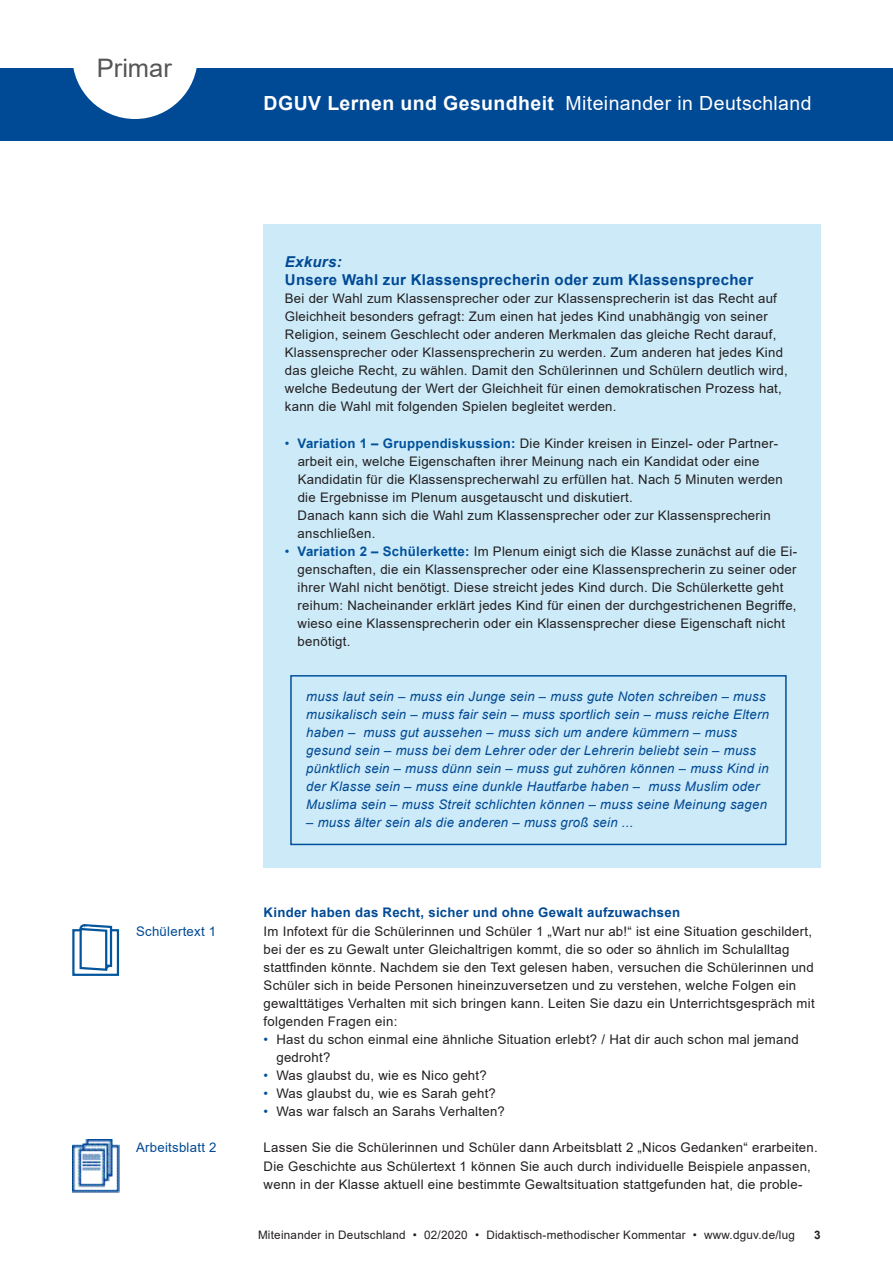
<style>
.page{position:relative;width:893px;height:1263px;background:#fff}
.page>*{position:absolute;margin:0;border:0;box-sizing:border-box;transform-origin:0 0}
.t1{font:25.5px "Arial";color:#555}
.t2{font:19.5px "Arial";letter-spacing:.02em;color:#fff}
.Zwischenüberschrift{font:700 15px/18px "Arial";letter-spacing:.02em;color:#004994}
.Fliesstext{font:13.2px/18px "Arial";letter-spacing:.02em;color:#231f20}
.Fliesstext-2{font:italic 13.2px/18px "Arial";letter-spacing:.02em;color:#004994}
.Fliesstext_Aufzaehlu{font:13.2px/18px "Arial";letter-spacing:.02em;color:#231f20}
.Zwischenüberschrift-2{font:700 13.2px "Arial";letter-spacing:.02em;color:#004994}
.hinweis_links{font:13.2px "Arial";letter-spacing:.02em;color:#004994}
.t3{font:11.7px "Arial";letter-spacing:.02em;color:#231f20}
.t4{font:700 11.7px "Arial";color:#231f20}
.s1{font-weight:700}
.s2{font-style:italic}
.s3{color:#01519b}
.s4{font-weight:700;color:#01519b}
</style>
<div class="page">
<div style="left:0;top:68px;width:893px;height:72px;background:#004994"></div>
<svg style="left:73px;top:68px;width:124px;height:51px"></svg>
<div style="left:264px;top:224px;width:557px;height:643px;background:#cceaf8"></div>
<div style="left:72px;top:929px;width:47px;height:47px;border:2px solid #01559c"></div>
<svg style="left:78px;top:924px;width:36px;height:47px"></svg>
<div style="left:290px;top:675px;width:497px;height:170px;border:2px solid #01519b"></div>
<img style="left:72px;top:1140px;width:47px;height:53px">
<h1 class="t1" style="left:97px;top:50px;width:77px">Primar</h1>
<h2 class="t2" style="left:264px;top:89px;width:549px"><span class="s1">DGUV Lernen und Gesundheit</span> Miteinander in Deutschland</h2>
<p class="hinweis_links" style="left:136px;top:922px;width:82px">Schülertext 1</p>
<p class="hinweis_links" style="left:136px;top:1139px;width:82px">Arbeitsblatt 2</p>
<p class="Zwischenüberschrift" style="left:285px;top:253px;width:470px"><span class="s2">Exkurs:<br></span>Unsere Wahl zur Klassensprecherin oder zum Klassensprecher</p>
<p class="Fliesstext" style="left:285px;top:289px;width:504px">Bei der Wahl zum Klassensprecher oder zur Klassensprecherin ist das Recht auf Gleichheit besonders gefragt: Zum einen hat jedes Kind unabhängig von seiner Religion, seinem Geschlecht oder anderen Merkmalen das gleiche Recht darauf, Klassensprecher oder Klassensprecherin zu werden. Zum anderen hat jedes Kind das gleiche Recht, zu wählen. Damit den Schülerinnen und Schülern deutlich wird, welche Bedeutung der Wert der Gleichheit für einen demokratischen Prozess hat, kann die Wahl mit folgenden Spielen begleitet werden.</p>
<p class="Fliesstext" style="left:298px;top:434px;width:487px;text-indent:-13px"><span class="s3">•</span> <span class="s4">Variation 1 – Gruppendiskussion:</span> Die Kinder kreisen in Einzel- oder Partner&shy;arbeit ein, welche Eigenschaften ihrer Meinung nach ein Kandidat oder eine Kandidatin für die Klassensprecherwahl zu erfüllen hat. Nach 5 Minuten werden die Ergebnisse im Plenum ausgetauscht und diskutiert.</p>
<p class="Fliesstext" style="left:298px;top:506px;width:475px">Danach kann sich die Wahl zum Klassensprecher oder zur Klassensprecherin anschließen.</p>
<p class="Fliesstext" style="left:298px;top:542px;width:501px;text-indent:-13px"><span class="s3">•</span> <span class="s4">Variation 2 – Schülerkette:</span> Im Plenum einigt sich die Klasse zunächst auf die Ei&shy;genschaften, die ein Klassensprecher oder eine Klassensprecherin zu seiner oder ihrer Wahl nicht benötigt. Diese streicht jedes Kind durch. Die Schülerkette geht reihum: Nacheinander erklärt jedes Kind für einen der durchgestrichenen Begriffe, wieso eine Klassensprecherin oder ein Klassensprecher diese Eigenschaft nicht benötigt.</p>
<p class="Fliesstext-2" style="left:306px;top:687px;width:464px">muss laut sein – muss ein Junge sein – muss gute Noten schreiben – muss musikalisch sein – muss fair sein – muss sportlich sein – muss reiche Eltern haben – muss gut aussehen – muss sich um andere kümmern – muss gesund sein – muss bei dem Lehrer oder der Lehrerin beliebt sein – muss pünktlich sein – muss dünn sein – muss gut zuhören können – muss Kind in der Klasse sein – muss eine dunkle Hautfarbe haben – muss Muslim oder Muslima sein – muss Streit schlichten können – muss seine Meinung sagen</p>
<p class="Fliesstext-2" style="left:306px;top:814px;width:329px">– muss älter sein als die anderen – muss groß sein ...</p>
<p class="Zwischenüberschrift-2" style="left:264px;top:903px;width:418px">Kinder haben das Recht, sicher und ohne Gewalt aufzuwachsen</p>
<p class="Fliesstext" style="left:264px;top:922px;width:552px">Im Infotext für die Schülerinnen und Schüler 1 „Wart nur ab!“ ist eine Situation geschildert, bei der es zu Gewalt unter Gleichaltrigen kommt, die so oder so ähnlich im Schulalltag stattfinden könnte. Nachdem sie den Text gelesen haben, versuchen die Schülerinnen und Schüler sich in beide Personen hineinzuversetzen und zu verstehen, welche Folgen ein gewalttätiges Verhalten mit sich bringen kann. Leiten Sie dazu ein Unterrichtsgespräch mit folgenden Fragen ein:</p>
<p class="Fliesstext_Aufzaehlu" style="left:276px;top:1030px;width:524px;text-indent:-13px"><span class="s3">•</span> Hast du schon einmal eine ähnliche Situation erlebt? / Hat dir auch schon mal jemand gedroht?</p>
<p class="Fliesstext_Aufzaehlu" style="left:264px;top:1066px;width:225px"><span class="s3">•</span> Was glaubst du, wie es Nico geht?</p>
<p class="Fliesstext_Aufzaehlu" style="left:264px;top:1084px;width:234px"><span class="s3">•</span> Was glaubst du, wie es Sarah geht?</p>
<p class="Fliesstext_Aufzaehlu" style="left:264px;top:1102px;width:243px"><span class="s3">•</span> Was war falsch an Sarahs Verhalten?</p>
<p class="Fliesstext" style="left:264px;top:1139px;width:556px">Lassen Sie die Schülerinnen und Schüler dann Arbeitsblatt 2 „Nicos Gedanken“ erarbeiten.</p>
<p class="Fliesstext" style="left:264px;top:1157px;width:549px">Die Geschichte aus Schülertext 1 können Sie auch durch individuelle Beispiele anpassen, wenn in der Klasse aktuell eine bestimmte Gewaltsituation stattgefunden hat, die proble-</p>
<p class="t3" style="left:258px;top:1227px;width:538px">Miteinander in Deutschland • 02/2020 • Didaktisch-methodischer Kommentar • www.dguv.de/lug</p>
<p class="t4" style="left:814px;top:1227px;width:8px">3</p>
</div>
